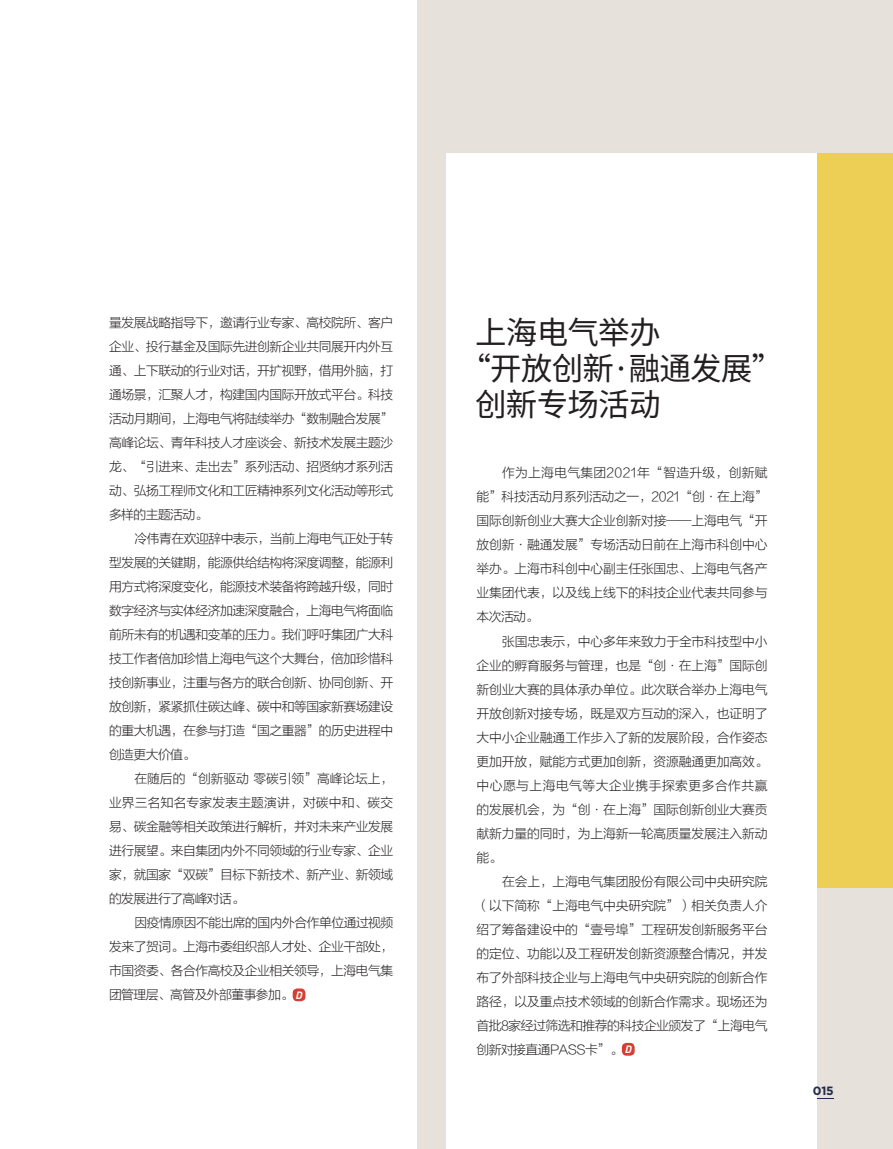
<style>
.page{position:relative;width:893px;height:1149px;background:#fff}
.page>*{position:absolute;margin:0;border:0;box-sizing:border-box;transform-origin:0 0}
.t1{font:31.5px "Source Han Sans CN";letter-spacing:-.025em;color:#231f20}
.t2{font:12.75px/24px "FZLTXHK GBK1 0";letter-spacing:-.03em;color:#231f20;text-align:justify}
.t3{font:700 12px "Gotham";color:#212a4b}
.s1{font-family:"DIN";font-weight:700;font-style:italic;font-size:10.5px;color:#fff}
</style>
<div class="page">
<div style="left:0;top:0;width:893px;height:1148px;background:#e7e1db"></div>
<div style="left:0;top:0;width:417px;height:1148px;background:#fff"></div>
<div style="left:724px;top:154px;width:169px;height:733px;background:#edcf55"></div>
<div style="left:446px;top:153px;width:371px;height:995px;background:#fff"></div>
<div style="left:622px;top:1042px;width:13px;height:13px;background:#d53f33;border-radius:4px"></div>
<div style="left:293px;top:988px;width:12px;height:12px;background:#d53f33;border-radius:4px"></div>
<svg style="left:817px;top:1098px;width:17px;height:1px"></svg>
<p class="t2" style="left:109px;top:311px;width:286px">量发展战略指导下，邀请行业专家、高校院所、客户企业、投行基金及国际先进创新企业共同展开内外互通、上下联动的行业对话，开扩视野，借用外脑，打通场景，汇聚人才，构建国内国际开放式平台。科技活动月期间，上海电气将陆续举办“数制融合发展”高峰论坛、青年科技人才座谈会、新技术发展主题沙龙、“引进来、走出去”系列活动、招贤纳才系列活动、弘扬工程师文化和工匠精神系列文化活动等形式多样的主题活动。</p>
<p class="t2" style="left:109px;top:527px;width:286px;text-indent:26px">冷伟青在欢迎辞中表示，当前上海电气正处于转型发展的关键期，能源供给结构将深度调整，能源利用方式将深度变化，能源技术装备将跨越升级，同时数字经济与实体经济加速深度融合，上海电气将面临前所未有的机遇和变革的压力。我们呼吁集团广大科技工作者倍加珍惜上海电气这个大舞台，倍加珍惜科技创新事业，注重与各方的联合创新、协同创新、开放创新，紧紧抓住碳达峰、碳中和等国家新赛场建设的重大机遇，在参与打造“国之重器”的历史进程中创造更大价值。</p>
<p class="t2" style="left:109px;top:766px;width:286px;text-indent:26px">在随后的“创新驱动 零碳引领”高峰论坛上，业界三名知名专家发表主题演讲，对碳中和、碳交易、碳金融等相关政策进行解析，并对未来产业发展进行展望。来自集团内外不同领域的行业专家、企业家，就国家“双碳”目标下新技术、新产业、新领域的发展进行了高峰对话。</p>
<p class="t2" style="left:109px;top:910px;width:286px;text-indent:26px">因疫情原因不能出席的国内外合作单位通过视频发来了贺词。上海市委组织部人才处、企业干部处，市国资委、各合作高校及企业相关领导，上海电气集团管理层、高管及外部董事参加。 <span class="s1">D</span></p>
<h1 class="t1" style="left:475px;top:314px;width:187px">上海电气举办</h1>
<h1 class="t1" style="left:459px;top:350px;width:325px">“开放创新·融通发展”</h1>
<h1 class="t1" style="left:475px;top:387px;width:187px">创新专场活动</h1>
<p class="t2" style="left:477px;top:461px;width:293px;text-indent:26px">作为上海电气集团2021年“智造升级，创新赋能”科技活动月系列活动之一，2021“创·在上海”国际创新创业大赛大企业创新对接——上海电气“开放创新·融通发展”专场活动日前在上海市科创中心举办。上海市科创中心副主任张国忠、上海电气各产业集团代表，以及线上线下的科技企业代表共同参与本次活动。</p>
<p class="t2" style="left:477px;top:629px;width:293px;text-indent:26px">张国忠表示，中心多年来致力于全市科技型中小企业的孵育服务与管理，也是“创·在上海”国际创新创业大赛的具体承办单位。此次联合举办上海电气开放创新对接专场，既是双方互动的深入，也证明了大中小企业融通工作步入了新的发展阶段，合作姿态更加开放，赋能方式更加创新，资源融通更加高效。中心愿与上海电气等大企业携手探索更多合作共赢的发展机会，为“创·在上海”国际创新创业大赛贡献新力量的同时，为上海新一轮高质量发展注入新动能。</p>
<p class="t2" style="left:477px;top:869px;width:293px;text-indent:26px">在会上，上海电气集团股份有限公司中央研究院（以下简称“上海电气中央研究院”）相关负责人介绍了筹备建设中的“壹号埠”工程研发创新服务平台的定位、功能以及工程研发创新资源整合情况，并发布了外部科技企业与上海电气中央研究院的创新合作路径，以及重点技术领域的创新合作需求。现场还为首批8家经过筛选和推荐的科技企业颁发了“上海电气创新对接直通PASS卡”。 <span class="s1">D</span></p>
<p class="t3" style="left:813px;top:1082px;width:22px">015</p>
</div>
